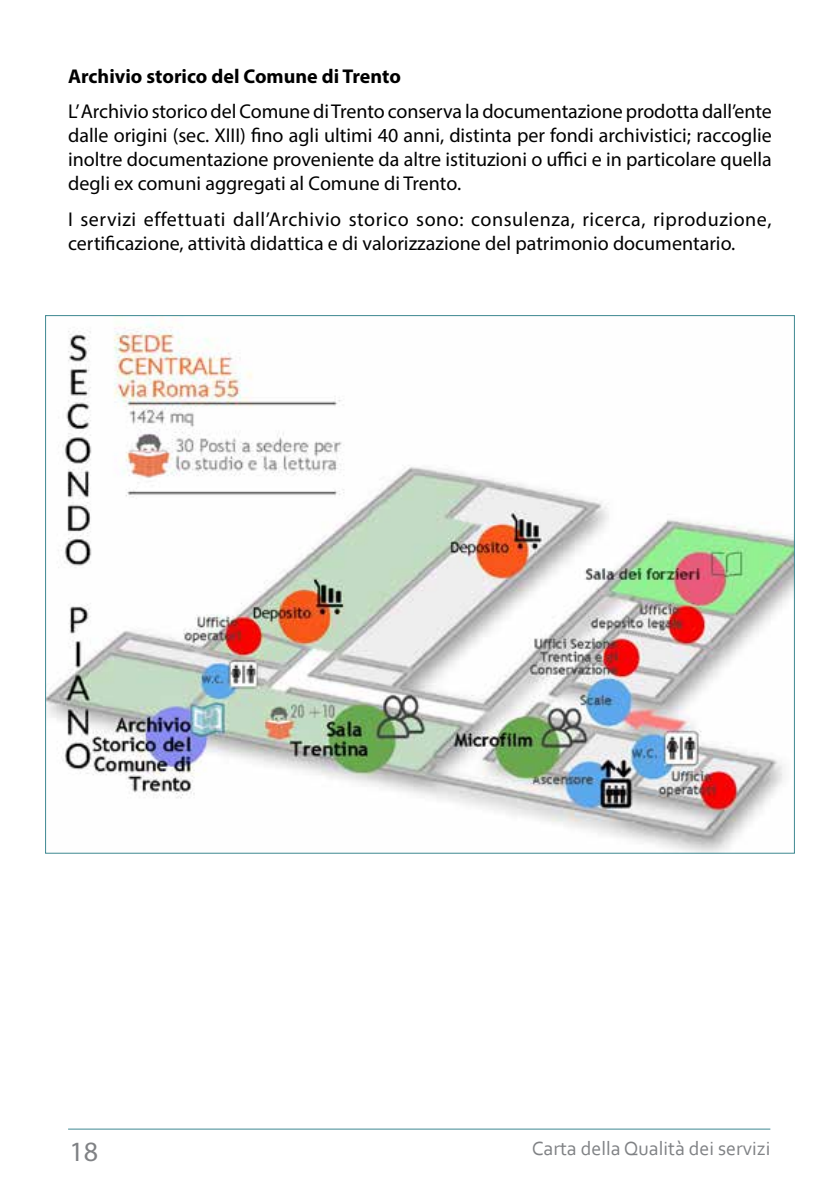
<style>
.page{position:relative;width:840px;height:1191px;background:#fff}
.page>*{position:absolute;margin:0;border:0;box-sizing:border-box;transform-origin:0 0}
.t1{font:28px "Myriad Pro";color:#808285}
.t2{font:20px/24px "Myriad Pro";color:#000;text-align:justify}
.t3{font:700 20px "Myriad Pro";color:#000}
.t4{font:20px "Corbel";color:#808285}
</style>
<div class="page">
<hr style="left:68px;top:1128px;width:702px;height:1px;background:#3e8891">
<img style="left:47px;top:323px;width:745px;height:528px">
<p class="t3" style="left:68px;top:63px;width:334px">Archivio storico del Comune di Trento</p>
<p class="t2" style="left:68px;top:99px;width:705px">L’ Archivio storico del Comune di Trento conserva la documentazione prodotta dall’ente dalle origini (sec. XIII) fino agli ultimi 40 anni, distinta per fondi archivistici; raccoglie inoltre documentazione proveniente da altre istituzioni o uffici e in particolare quella degli ex comuni aggregati al Comune di Trento.</p>
<p class="t2" style="left:68px;top:207px;width:704px">I servizi effettuati dall’Archivio storico sono: consulenza, ricerca, riproduzione, certificazione, attività didattica e di valorizzazione del patrimonio documentario.</p>
<h1 class="t1" style="left:70px;top:1134px;width:30px">18</h1>
<p class="t4" style="left:531px;top:1135px;width:240px">Carta della Qualità dei servizi</p>
</div>
